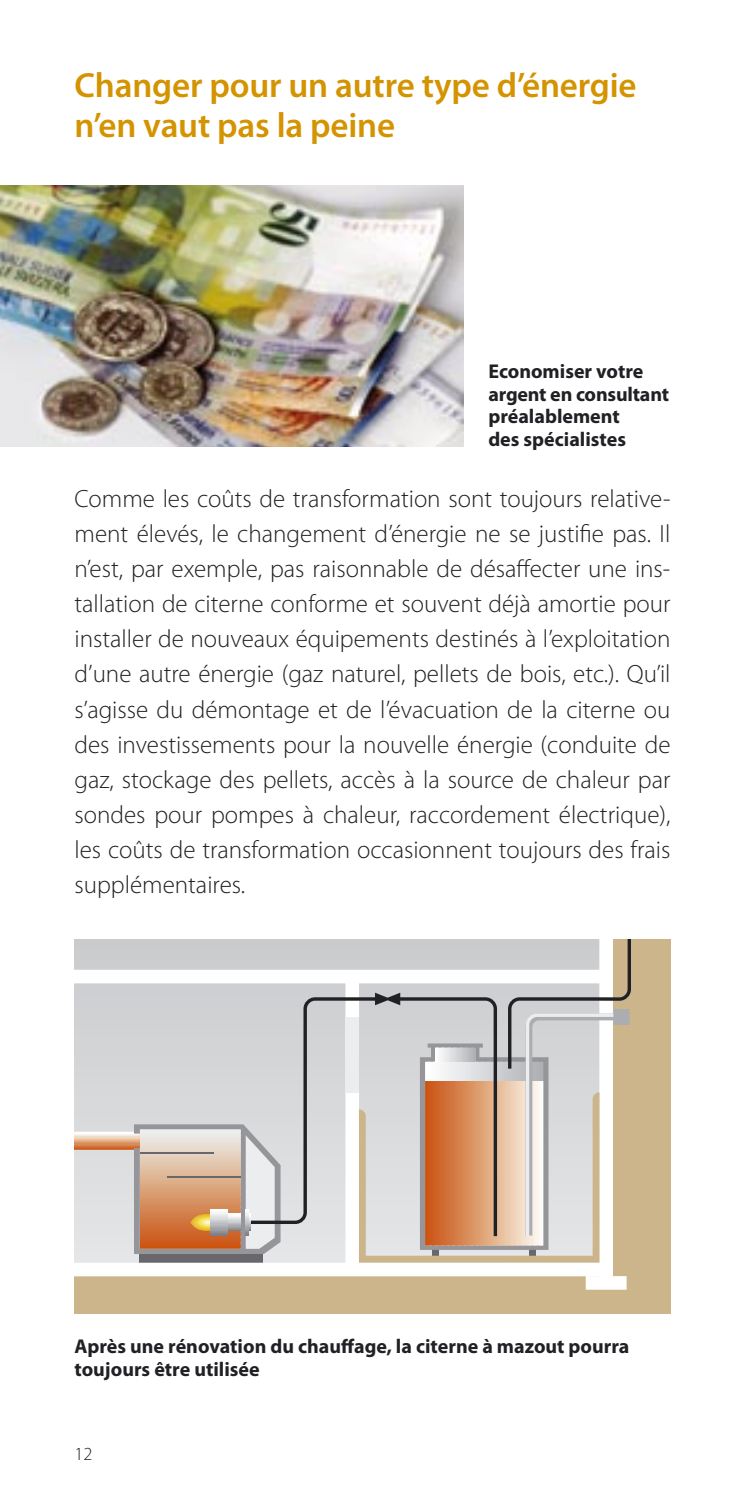
<style>
.page{position:relative;width:745px;height:1489px;background:#fff}
.page>*{position:absolute;margin:0;border:0;box-sizing:border-box;transform-origin:0 0}
.t1{font:600 35px/40px "Myriad Pro";letter-spacing:-.005em;color:#d49300}
.t2{font:300 25px/35px "Myriad Pro";color:#212125;text-align:justify}
.t3{font:700 20px/22.5px "Myriad Pro";color:#212125}
.t4{font:300 18.5px "Myriad Pro";color:#212125}
</style>
<div class="page">
<div style="left:74px;top:939px;width:596px;height:374px;background:#ccb48b"></div>
<svg style="left:74px;top:969px;width:60px;height:307px;background:#dcddde"></svg>
<hr style="left:74px;top:1148px;width:66px;height:1px;background:#cb5000">
<hr style="left:74px;top:1147px;width:66px;height:1px;background:#ce5c1f">
<hr style="left:74px;top:1146px;width:66px;height:1px;background:#d0682e">
<hr style="left:74px;top:1145px;width:66px;height:1px;background:#d3743d">
<hr style="left:74px;top:1144px;width:66px;height:1px;background:#d6804b">
<hr style="left:74px;top:1142px;width:66px;height:2px;background:#d98d5a">
<hr style="left:74px;top:1141px;width:66px;height:1px;background:#dd9a69">
<hr style="left:74px;top:1140px;width:66px;height:1px;background:#e0a87b">
<hr style="left:74px;top:1139px;width:66px;height:1px;background:#e5b58e">
<hr style="left:74px;top:1138px;width:66px;height:1px;background:#e9c2a0">
<hr style="left:74px;top:1137px;width:66px;height:1px;background:#edcfb3">
<hr style="left:74px;top:1135px;width:66px;height:2px;background:#f1dbc6">
<hr style="left:74px;top:1134px;width:66px;height:1px;background:#f6e8da">
<hr style="left:74px;top:1133px;width:66px;height:1px;background:#fbf3ed">
<hr style="left:74px;top:1132px;width:66px;height:1px;background:#fff">
<hr style="left:74px;top:1131px;width:66px;height:1px;background:#fff">
<svg style="left:134px;top:939px;width:498px;height:350px;background:#d4c9c0"></svg>
<img style="left:0;top:185px;width:463px;height:261px">
<h1 class="t1" style="left:74px;top:66px;width:563px">Changer pour un autre type d’énergie n’en vaut pas la peine</h1>
<p class="t3" style="left:488px;top:360px;width:182px">Economiser votre argent en consultant préalablement<br>des spécialistes</p>
<p class="t2" style="left:74px;top:482px;width:597px">Comme les coûts de transformation sont toujours relative&shy;ment élevés, le changement d’énergie ne se justifie pas. Il n’est, par exemple, pas raisonnable de désaffecter une ins&shy;tallation de citerne conforme et souvent déjà amortie pour installer de nouveaux équipements destinés à l’exploitation d’une autre énergie (gaz naturel, pellets de bois, etc.). Qu’il s’agisse du démontage et de l’évacuation de la citerne ou des investissements pour la nouvelle énergie (conduite de gaz, stockage des pellets, accès à la source de chaleur par sondes pour pompes à chaleur, raccordement électrique), les coûts de transformation occasionnent toujours des frais supplémentaires.</p>
<p class="t3" style="left:74px;top:1335px;width:556px">Après une rénovation du chauffage, la citerne à mazout pourra toujours être utilisée</p>
<p class="t4" style="left:74px;top:1443px;width:20px">12</p>
</div>
